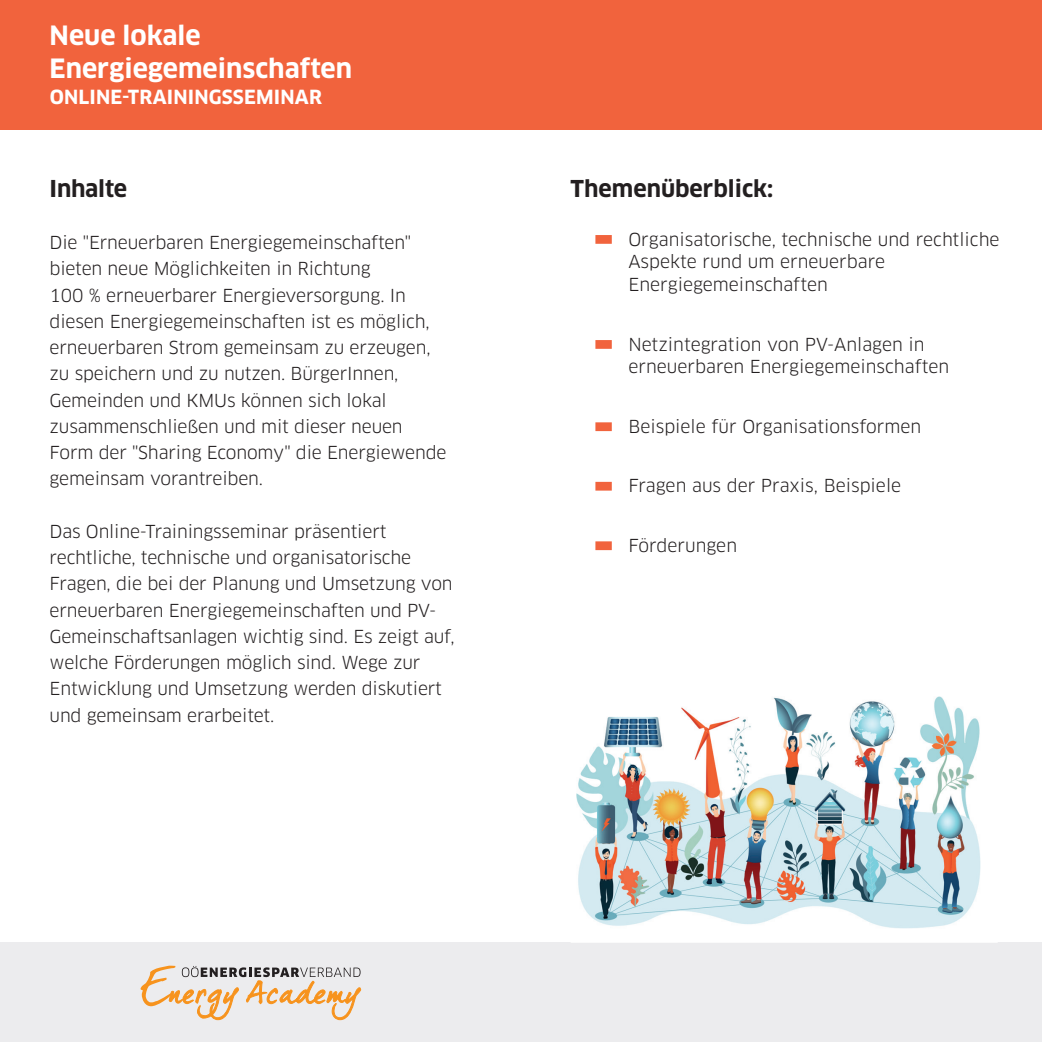
<style>
.page{position:relative;width:1042px;height:1042px;background:#fff}
.page>*{position:absolute;margin:0;border:0;box-sizing:border-box;transform-origin:0 0}
.t1{font:700 26.07px/32.2px "Clan Pro";color:#fff}
.t2{font:700 22.75px "Clan Pro";color:#231f20}
.t3{font:700 19.07px "Clan Pro";letter-spacing:.01em;color:#fff}
.t4{font:17.5px/26.2px "Clan Pro";letter-spacing:-.01em;color:#231f20}
</style>
<div class="page">
<div style="left:0;top:942px;width:1042px;height:100px;background:#ececee"></div>
<div style="left:0;top:0;width:1042px;height:129px;background:#f1633d"></div>
<svg style="left:141px;top:965px;width:220px;height:55px"></svg>
<div style="left:595px;top:235px;width:17px;height:9px;background:#f1633d;border:2px solid #f1633d"></div>
<div style="left:595px;top:340px;width:17px;height:9px;background:#f1633d;border:2px solid #f1633d"></div>
<div style="left:595px;top:422px;width:17px;height:9px;background:#f1633d;border:2px solid #f1633d"></div>
<div style="left:595px;top:482px;width:17px;height:8px;background:#f1633d;border:2px solid #f1633d"></div>
<div style="left:595px;top:541px;width:17px;height:9px;background:#f1633d;border:2px solid #f1633d"></div>
<img style="left:576px;top:696px;width:404px;height:232px">
<h1 class="t1" style="left:50px;top:20px;width:304px">Neue lokale<br>Energiegemeinschaften</h1>
<p class="t3" style="left:50px;top:86px;width:274px">ONLINE-TRAININGSSEMINAR</p>
<h2 class="t2" style="left:50px;top:175px;width:79px">Inhalte</h2>
<p class="t4" style="left:50px;top:229px;width:398px">Die "Erneuerbaren Energiegemeinschaften" bieten neue Möglichkeiten in Richtung<br>100 % erneuerbarer Energieversorgung. In diesen Energiegemeinschaften ist es möglich, erneuerbaren Strom gemeinsam zu erzeugen, zu speichern und zu nutzen. BürgerInnen, Gemeinden und KMUs können sich lokal zusammenschließen und mit dieser neuen Form der "Sharing Economy" die Energiewende gemeinsam vorantreiben.</p>
<p class="t4" style="left:50px;top:518px;width:406px">Das Online-Trainingsseminar präsentiert rechtliche, technische und organisatorische Fragen, die bei der Planung und Umsetzung von erneuerbaren Energiegemeinschaften und PV-Gemeinschaftsanlagen wichtig sind. Es zeigt auf, welche Förderungen möglich sind. Wege zur Entwicklung und Umsetzung werden diskutiert und gemeinsam erarbeitet.</p>
<h2 class="t2" style="left:570px;top:175px;width:204px">Themenüberblick:</h2>
<p class="t4" style="left:628px;top:228px;width:373px;line-height:22.8px">Organisatorische, technische und rechtliche<br>Aspekte rund um erneuerbare<br>Energiegemeinschaften</p>
<p class="t4" style="left:628px;top:333px;width:322px;line-height:22.8px">Netzintegration von PV-Anlagen in erneuerbaren Energiegemeinschaften</p>
<p class="t4" style="left:628px;top:413px;width:294px">Beispiele für Organisationsformen</p>
<p class="t4" style="left:628px;top:473px;width:274px">Fragen aus der Praxis, Beispiele</p>
<p class="t4" style="left:628px;top:532px;width:110px">Förderungen</p>
</div>
